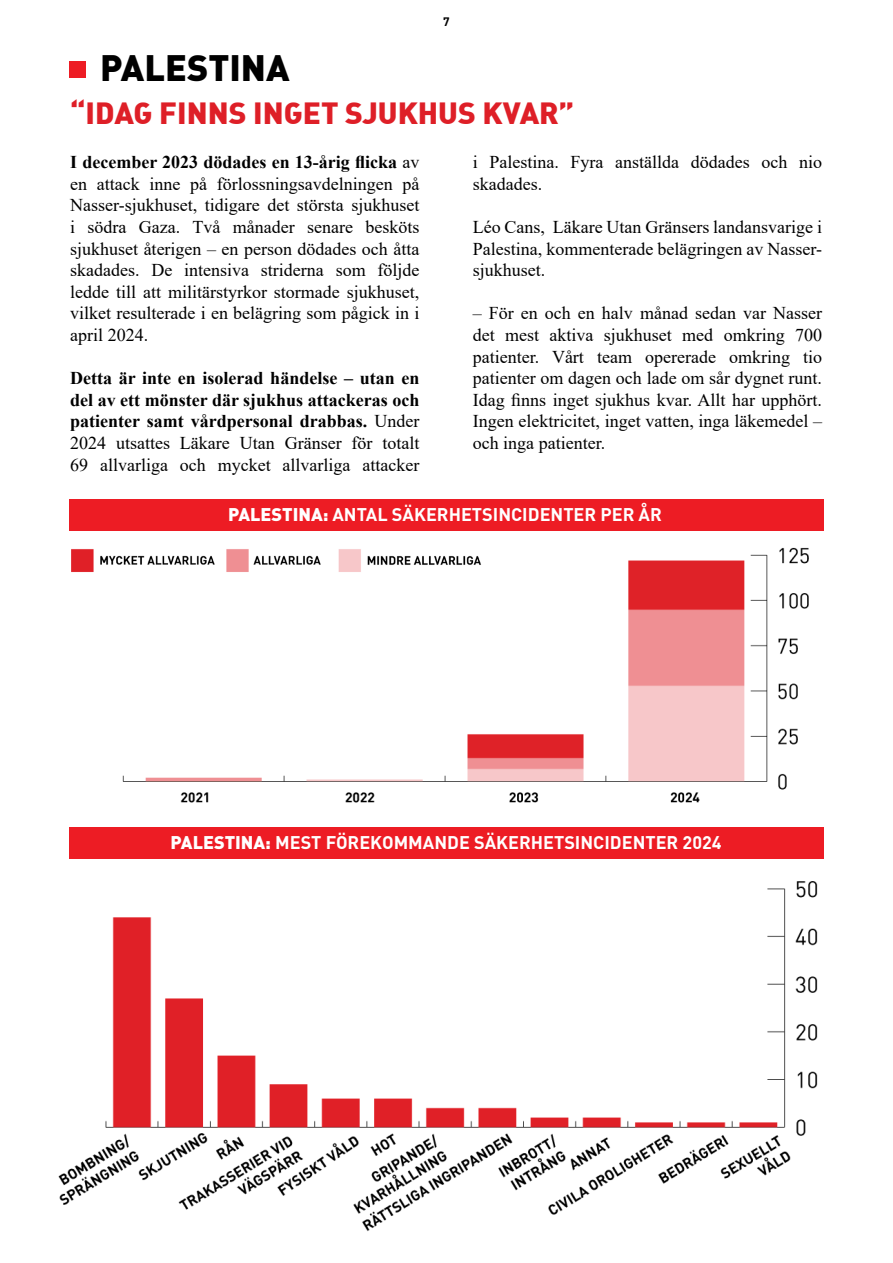
<style>
.page{position:relative;width:893px;height:1263px;background:#fff}
.page>*{position:absolute;margin:0;border:0;box-sizing:border-box;transform-origin:0 0}
.t1{font:900 36px "DIN";color:#000}
.t2{font:30px "DIN Black Alternate";color:#de1f27}
.t3{font:18px/21.6px "Times New Roman";color:#000;text-align:justify}
.t4{font:700 18px/21.6px "Times New Roman";color:#000;text-align:justify}
.t5{font:700 18px "DIN";color:#fff}
.t6{font:700 12px "DIN";color:#000}
.s1{font-weight:700}
.s2{font-weight:400}
.s3{font-weight:900}
</style>
<div class="page">
<img style="left:58px;top:881px;width:760px;height:350px">
<div style="left:69px;top:61px;width:17px;height:16px;background:#ed1c24"></div>
<div style="left:69px;top:499px;width:755px;height:31px;background:#ed1c24"></div>
<img style="left:122px;top:547px;width:687px;height:256px">
<div style="left:69px;top:827px;width:755px;height:32px;background:#ed1c24"></div>
<img style="left:71px;top:547px;width:418px;height:37px">
<p class="t6" style="left:443px;top:14px;width:8px">7</p>
<h1 class="t1" style="left:100px;top:43px;width:191px">PALESTINA</h1>
<h2 class="t2" style="left:70px;top:93px;width:505px">“IDAG FINNS INGET SJUKHUS KVAR”</h2>
<p class="t3" style="left:70px;top:151px;width:351px"><span class="s1">I december 2023 dödades en 13-årig flicka</span> av en attack inne på förlossningsavdelningen på Nasser-sjukhuset, tidigare det största sjukhuset i södra Gaza. Två månader senare besköts sjukhuset återigen – en person dödades och åtta skadades. De intensiva striderna som följde ledde till att militärstyrkor stormade sjukhuset, vilket resulterade i en belägring som pågick in i april 2024.</p>
<p class="t4" style="left:70px;top:367px;width:351px">Detta är inte en isolerad händelse – utan en del av ett mönster där sjukhus attackeras och patienter samt vårdpersonal drabbas. <span class="s2">Under 2024 utsattes Läkare Utan Gränser för totalt 69 allvarliga och mycket allvarliga attacker</span></p>
<p class="t3" style="left:473px;top:151px;width:351px">i Palestina. Fyra anställda dödades och nio skadades.</p>
<p class="t3" style="left:473px;top:216px;width:351px">Léo Cans, Läkare Utan Gränsers landansvarige i Palestina, kommenterade belägringen av Nasser&shy;sjukhuset.</p>
<p class="t3" style="left:473px;top:302px;width:351px">– För en och en halv månad sedan var Nasser det mest aktiva sjukhuset med omkring 700 patienter. Vårt team opererade omkring tio patienter om dagen och lade om sår dygnet runt.<br>Idag finns inget sjukhus kvar. Allt har upphört.<br>Ingen elektricitet, inget vatten, inga läkemedel – och inga patienter.</p>
<p class="t5" style="left:228px;top:502px;width:435px"><span class="s3">PALESTINA:</span> ANTAL SÄKERHETSINCIDENTER PER ÅR</p>
<p class="t5" style="left:171px;top:830px;width:553px"><span class="s3">PALESTINA:</span> MEST FÖREKOMMANDE SÄKERHETSINCIDENTER 2024</p>
</div>
